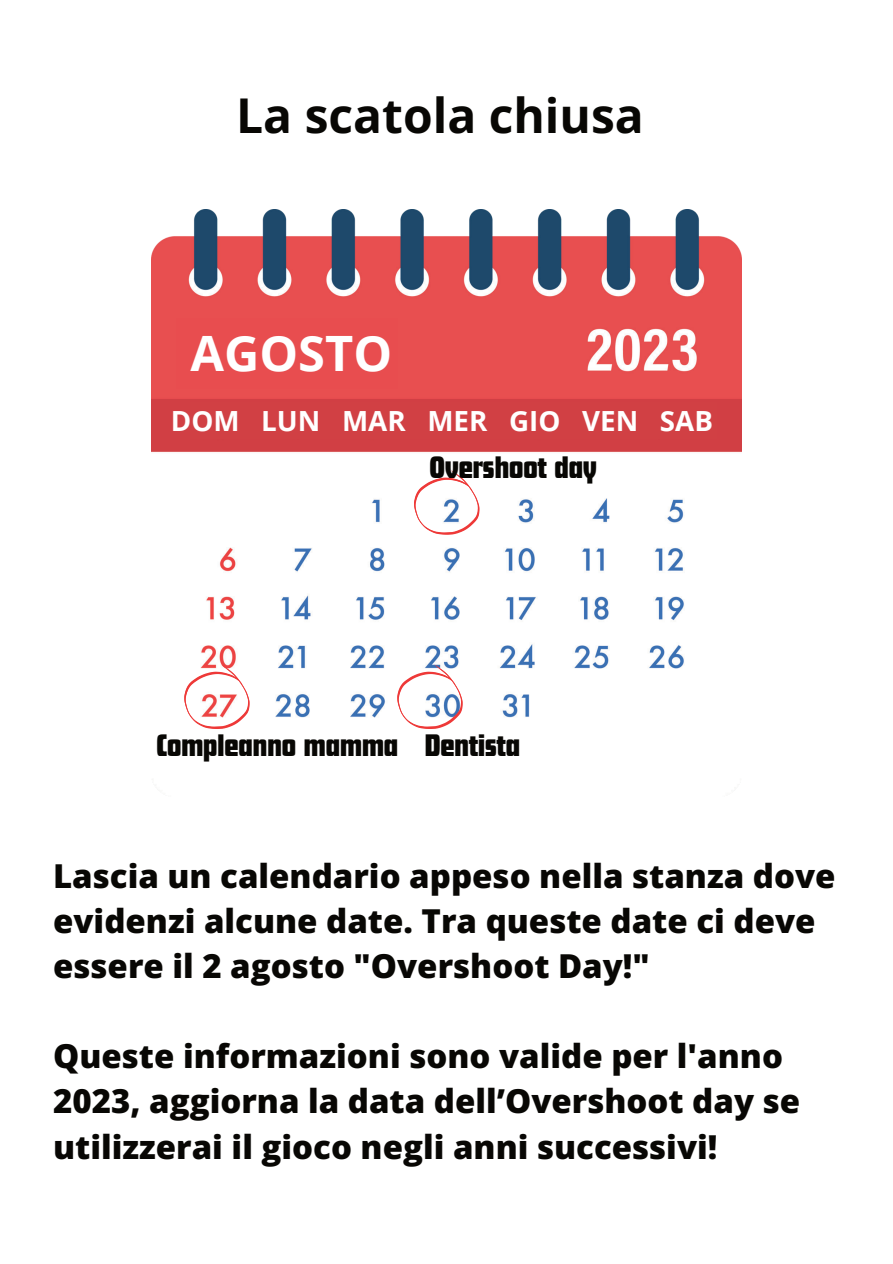
<style>
.page{position:relative;width:893px;height:1264px;background:#fff}
.page>*{position:absolute;margin:0;border:0;box-sizing:border-box;transform-origin:0 0}
.t1{font:700 48.75px "Open Sans";color:#fff}
.t2{font:700 48px "Open Sans";color:#080704}
.t3{font:800 33px/45px "Open Sans";color:#080704}
.t4{font:32.1px "Futura Com Display";color:#080704}
.t5{font:700 27.75px "Open Sans";color:#fff}
</style>
<div class="page">
<img style="left:152px;top:210px;width:589px;height:508px">
<div style="left:176px;top:318px;width:221px;height:70px;background:#e84d4f"></div>
<div style="left:190px;top:402px;width:526px;height:36px;background:#d14044"></div>
<svg style="left:184px;top:664px;width:65px;height:65px"></svg>
<svg style="left:397px;top:664px;width:65px;height:65px"></svg>
<svg style="left:414px;top:470px;width:65px;height:64px"></svg>
<h2 class="t2" style="left:236px;top:81px;width:409px">La scatola chiusa</h2>
<h1 class="t1" style="left:190px;top:319px;width:203px">AGOSTO</h1>
<p class="t5" style="left:171px;top:401px;width:543px">DOM LUN MAR MER GIO VEN SAB</p>
<p class="t4" style="left:429px;top:450px;width:168px">Overshoot day</p>
<p class="t4" style="left:156px;top:727px;width:365px">Compleanno mamma Dentista</p>
<p class="t3" style="left:53px;top:852px;width:784px">Lascia un calendario appeso nella stanza dove evidenzi alcune date. Tra queste date ci deve essere il 2 agosto "Overshoot Day!"</p>
<p class="t3" style="left:53px;top:1032px;width:748px">Queste informazioni sono valide per l'anno<br>2023, aggiorna la data dell’Overshoot day se utilizzerai il gioco negli anni successivi!</p>
</div>
